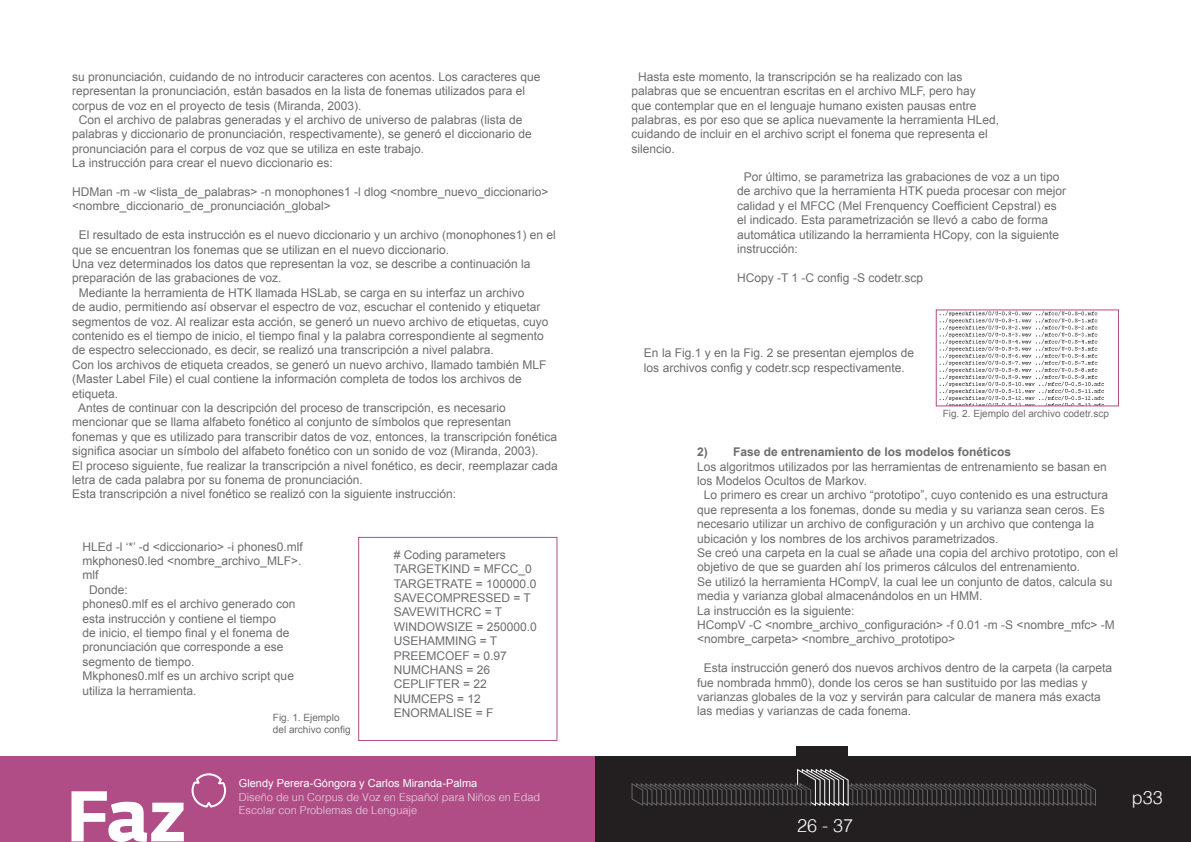
<style>
.page{position:relative;width:1191px;height:842px;background:#fff}
.page>*{position:absolute;margin:0;border:0;box-sizing:border-box;transform-origin:0 0}
.Número_de_Pagina{font:300 18px "Helv";color:#fff}
.t1{font:12px/14.4px "Arial";color:#6c6d70}
.t2{font:700 12px "Arial";color:#6c6d70}
.Texto{font:300 11px/13.2px "Helv";color:#ead5e0}
.Texto-2{font:11px "Arial";color:#fff}
.TOC_body_text{font:10px "Arial";color:#6c6d70}
</style>
<div class="page">
<div style="left:0;top:757px;width:595px;height:85px;background:#b04d87"></div>
<svg style="left:71px;top:791px;width:113px;height:51px"></svg>
<svg style="left:191px;top:773px;width:36px;height:35px"></svg>
<div style="left:595px;top:757px;width:596px;height:85px;background:#231f20"></div>
<div style="left:796px;top:746px;width:52px;height:21px;background:#231f20"></div>
<div style="left:358px;top:537px;width:199px;height:204px;border:1px solid #b04d87"></div>
<img style="left:939px;top:311px;width:165px;height:93px">
<div style="left:935px;top:309px;width:184px;height:97px;border:1px solid #b04d87"></div>
<svg style="left:631px;top:769px;width:465px;height:37px"></svg>
<p class="t1" style="left:72px;top:69px;width:470px">su pronunciación, cuidando de no introducir caracteres con acentos. Los caracteres que representan la pronunciación, están basados en la lista de fonemas utilizados para el corpus de voz en el proyecto de tesis (Miranda, 2003).</p>
<p class="t1" style="left:72px;top:113px;width:461px;text-indent:7px">Con el archivo de palabras generadas y el archivo de universo de palabras (lista de palabras y diccionario de pronunciación, respectivamente), se generó el diccionario de pronunciación para el corpus de voz que se utiliza en este trabajo.</p>
<p class="t1" style="left:72px;top:156px;width:262px">La instrucción para crear el nuevo diccionario es:</p>
<p class="t1" style="left:72px;top:185px;width:478px">HDMan -m -w &lt;lista_de_palabras&gt; -n monophones1 -l dlog &lt;nombre_nuevo_diccionario&gt; &lt;nombre_diccionario_de_pronunciación_global&gt;</p>
<p class="t1" style="left:72px;top:228px;width:485px;text-indent:7px">El resultado de esta instrucción es el nuevo diccionario y un archivo (monophones1) en el que se encuentran los fonemas que se utilizan en el nuevo diccionario.</p>
<p class="t1" style="left:72px;top:257px;width:460px">Una vez determinados los datos que representan la voz, se describe a continuación la preparación de las grabaciones de voz.</p>
<p class="t1" style="left:72px;top:285px;width:478px;text-indent:7px">Mediante la herramienta de HTK llamada HSLab, se carga en su interfaz un archivo<br>de audio, permitiendo así observar el espectro de voz, escuchar el contenido y etiquetar segmentos de voz. Al realizar esta acción, se generó un nuevo archivo de etiquetas, cuyo contenido es el tiempo de inicio, el tiempo final y la palabra correspondiente al segmento de espectro seleccionado, es decir, se realizó una transcripción a nivel palabra.</p>
<p class="t1" style="left:72px;top:357px;width:476px">Con los archivos de etiqueta creados, se generó un nuevo archivo, llamado también MLF (Master Label File) el cual contiene la información completa de todos los archivos de etiqueta.</p>
<p class="t1" style="left:72px;top:401px;width:486px;text-indent:6px">Antes de continuar con la descripción del proceso de transcripción, es necesario mencionar que se llama alfabeto fonético al conjunto de símbolos que representan fonemas y que es utilizado para transcribir datos de voz, entonces, la transcripción fonética significa asociar un símbolo del alfabeto fonético con un sonido de voz (Miranda, 2003).</p>
<p class="t1" style="left:72px;top:458px;width:487px">El proceso siguiente, fue realizar la transcripción a nivel fonético, es decir, reemplazar cada letra de cada palabra por su fonema de pronunciación.</p>
<p class="t1" style="left:72px;top:487px;width:386px">Esta transcripción a nivel fonético se realizó con la siguiente instrucción:</p>
<p class="t1" style="left:82px;top:539px;width:222px">HLEd -l ‘*’ -d &lt;diccionario&gt; -i phones0.mlf mkphones0.led &lt;nombre_archivo_MLF&gt;. mlf</p>
<p class="t1" style="left:89px;top:582px;width:40px">Donde:</p>
<p class="t1" style="left:82px;top:597px;width:214px">phones0.mlf es el archivo generado con esta instrucción y contiene el tiempo<br>de inicio, el tiempo final y el fonema de pronunciación que corresponde a ese segmento de tiempo.</p>
<p class="t1" style="left:82px;top:669px;width:213px">Mkphones0.mlf es un archivo script que utiliza la herramienta.</p>
<p class="TOC_body_text" style="left:273px;top:711px;width:68px">Fig. 1. Ejemplo</p>
<p class="TOC_body_text" style="left:273px;top:723px;width:79px">del archivo config</p>
<p class="t1" style="left:394px;top:547px;width:114px"># Coding parameters</p>
<p class="t1" style="left:394px;top:562px;width:140px">TARGETKIND = MFCC_0</p>
<p class="t1" style="left:394px;top:576px;width:144px">TARGETRATE = 100000.0</p>
<p class="t1" style="left:394px;top:591px;width:139px">SAVECOMPRESSED = T</p>
<p class="t1" style="left:394px;top:605px;width:110px">SAVEWITHCRC = T</p>
<p class="t1" style="left:394px;top:619px;width:145px">WINDOWSIZE = 250000.0</p>
<p class="t1" style="left:394px;top:634px;width:105px">USEHAMMING = T</p>
<p class="t1" style="left:394px;top:648px;width:115px">PREEMCOEF = 0.97</p>
<p class="t1" style="left:394px;top:663px;width:98px">NUMCHANS = 26</p>
<p class="t1" style="left:394px;top:677px;width:95px">CEPLIFTER = 22</p>
<p class="t1" style="left:394px;top:691px;width:89px">NUMCEPS = 12</p>
<p class="t1" style="left:394px;top:706px;width:101px">ENORMALISE = F</p>
<p class="t1" style="left:631px;top:69px;width:369px;text-indent:7px">Hasta este momento, la transcripción se ha realizado con las palabras que se encuentran escritas en el archivo MLF, pero hay<br>que contemplar que en el lenguaje humano existen pausas entre palabras, es por eso que se aplica nuevamente la herramienta HLed, cuidando de incluir en el archivo script el fonema que representa el silencio.</p>
<p class="t1" style="left:737px;top:170px;width:330px;text-indent:7px">Por último, se parametriza las grabaciones de voz a un tipo de archivo que la herramienta HTK pueda procesar con mejor calidad y el MFCC (Mel Frenquency Coefficient Cepstral) es el indicado. Esta parametrización se llevó a cabo de forma automática utilizando la herramienta HCopy, con la siguiente instrucción:</p>
<p class="t1" style="left:737px;top:270px;width:187px">HCopy -T 1 -C config -S codetr.scp</p>
<p class="t1" style="left:644px;top:346px;width:272px">En la Fig.1 y en la Fig. 2 se presentan ejemplos de los archivos config y codetr.scp respectivamente.</p>
<p class="TOC_body_text" style="left:942px;top:407px;width:168px">Fig. 2. Ejemplo del archivo codetr.scp</p>
<p class="t2" style="left:697px;top:444px;width:316px">2) Fase de entrenamiento de los modelos fonéticos</p>
<p class="t1" style="left:697px;top:459px;width:411px">Los algoritmos utilizados por las herramientas de entrenamiento se basan en los Modelos Ocultos de Markov.</p>
<p class="t1" style="left:697px;top:488px;width:412px;text-indent:7px">Lo primero es crear un archivo “prototipo”, cuyo contenido es una estructura que representa a los fonemas, donde su media y su varianza sean ceros. Es necesario utilizar un archivo de configuración y un archivo que contenga la ubicación y los nombres de los archivos parametrizados.</p>
<p class="t1" style="left:697px;top:546px;width:422px">Se creó una carpeta en la cual se añade una copia del archivo prototipo, con el objetivo de que se guarden ahí los primeros cálculos del entrenamiento.</p>
<p class="t1" style="left:697px;top:574px;width:417px">Se utilizó la herramienta HCompV, la cual lee un conjunto de datos, calcula su media y varianza global almacenándolos en un HMM.</p>
<p class="t1" style="left:697px;top:603px;width:159px">La instrucción es la siguiente:</p>
<p class="t1" style="left:697px;top:618px;width:419px">HCompV -C &lt;nombre_archivo_configuración&gt; -f 0.01 -m -S &lt;nombre_mfc&gt; -M &lt;nombre_carpeta&gt; &lt;nombre_archivo_prototipo&gt;</p>
<p class="t1" style="left:697px;top:661px;width:416px;text-indent:7px">Esta instrucción generó dos nuevos archivos dentro de la carpeta (la carpeta fue nombrada hmm0), donde los ceros se han sustituido por las medias y varianzas globales de la voz y servirán para calcular de manera más exacta las medias y varianzas de cada fonema.</p>
<p class="Texto-2" style="left:239px;top:776px;width:240px">Glendy Perera-Góngora y Carlos Miranda-Palma</p>
<p class="Texto" style="left:239px;top:790px;width:303px">Diseño de un Corpus de Voz en Español para Niños en Edad<br>Escolar con Problemas de Lenguaje</p>
<p class="Número_de_Pagina" style="left:1132px;top:786px;width:33px">p33</p>
<p class="Número_de_Pagina" style="left:797px;top:814px;width:58px">26 - 37</p>
</div>
